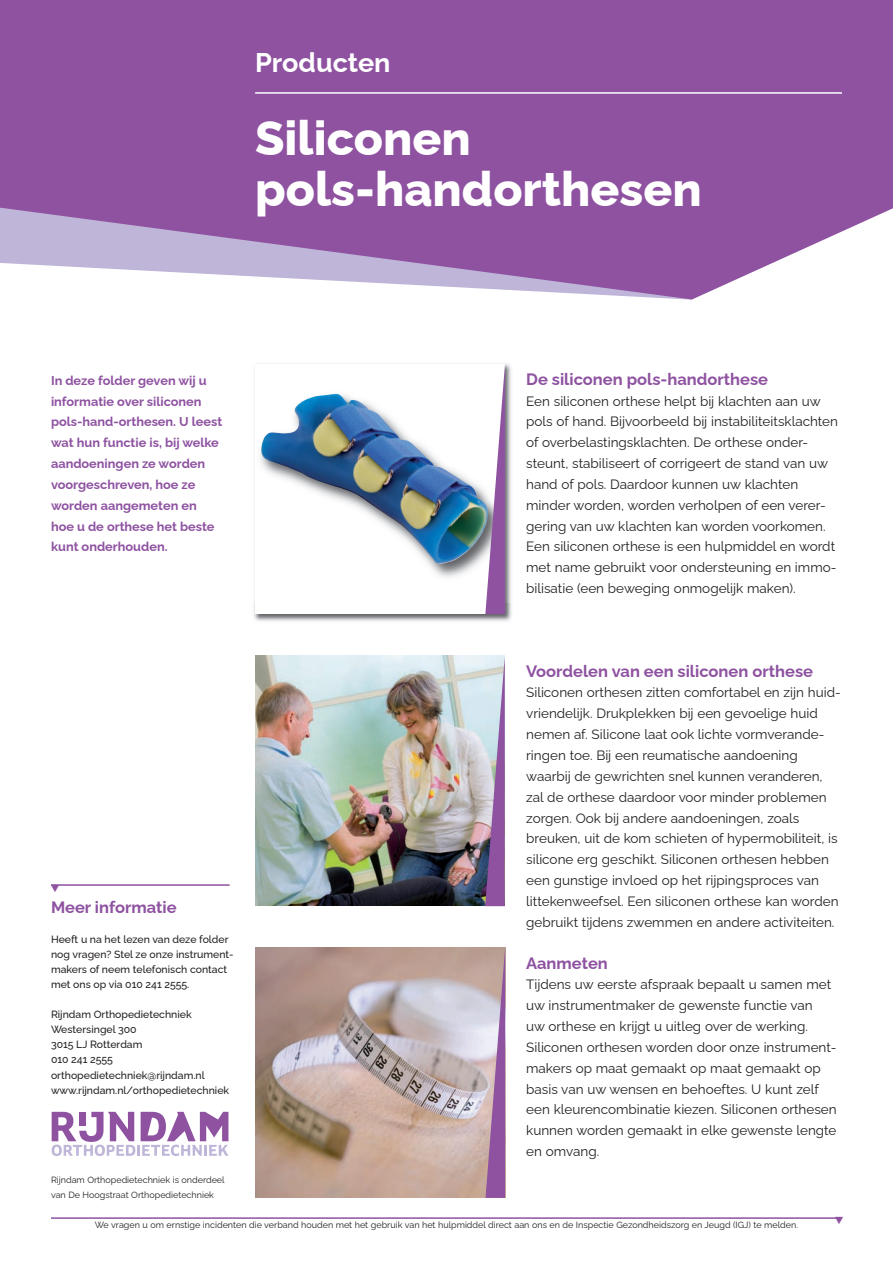
<style>
.page{position:relative;width:893px;height:1263px;background:#fff}
.page>*{position:absolute;margin:0;border:0;box-sizing:border-box;transform-origin:0 0}
.t1{font:800 48px/51px "Raleway";color:#fff}
.t2{font:700 27px "Raleway";color:#fff}
.t3{font:700 16.5px "Raleway";color:#8e52a1}
.t4{font:13.5px/20.9px "Raleway";color:#231f20}
.t5{font:700 12.75px/20.9px "Raleway";color:#8e52a1}
.t6{font:500 10.5px/15px "Raleway";color:#231f20}
.t7{font:9px/15px "Raleway";color:#231f20}
</style>
<div class="page">
<hr style="left:51px;top:1217px;width:791px;height:2px;background:#8e52a1">
<img style="left:254px;top:363px;width:258px;height:258px">
<div style="left:255px;top:364px;width:250px;height:250px;background:#fff"></div>
<img style="left:255px;top:656px;width:230px;height:250px">
<img style="left:255px;top:948px;width:230px;height:250px">
<img style="left:254px;top:367px;width:258px;height:235px">
<img style="left:260px;top:393px;width:225px;height:171px">
<svg style="left:0;top:0;width:893px;height:299px;background:#9a67ac"></svg>
<hr style="left:255px;top:92px;width:587px;height:2px;background:#fff">
<svg style="left:485px;top:365px;width:20px;height:249px"></svg>
<svg style="left:485px;top:656px;width:20px;height:250px;background:#ab93bd"></svg>
<svg style="left:485px;top:948px;width:20px;height:250px;background:#af8aaf"></svg>
<svg style="left:52px;top:1112px;width:176px;height:44px"></svg>
<hr style="left:51px;top:884px;width:179px;height:2px;background:#8e52a1">
<svg style="left:835px;top:1217px;width:7px;height:2px"></svg>
<h2 class="t2" style="left:255px;top:46px;width:137px">Producten</h2>
<h1 class="t1" style="left:255px;top:113px;width:448px">Siliconen pols-handorthesen</h1>
<p class="t5" style="left:51px;top:370px;width:173px">In deze folder geven wij u informatie over siliconen pols-hand-orthesen. U leest wat hun functie is, bij welke aandoeningen ze worden voorgeschreven, hoe ze worden aangemeten en hoe u de orthese het beste kunt onderhouden.</p>
<p class="t3" style="left:51px;top:898px;width:127px">Meer informatie</p>
<p class="t6" style="left:51px;top:932px;width:184px">Heeft u na het lezen van deze folder nog vragen? Stel ze onze instrument&shy;makers of neem telefonisch contact met ons op via 010 241 2555.</p>
<p class="t6" style="left:51px;top:1007px;width:180px">Rijndam Orthopedietechniek<br>Westersingel 300<br>3015 LJ Rotterdam<br>010 241 2555 orthopedietechniek@rijndam.nl www.rijndam.nl/orthopedietechniek</p>
<p class="t7" style="left:51px;top:1172px;width:175px">Rijndam Orthopedietechniek is onderdeel van De Hoogstraat Orthopedietechniek</p>
<p class="t3" style="left:526px;top:369px;width:243px">De siliconen pols-handorthese</p>
<p class="t4" style="left:526px;top:390px;width:313px">Een siliconen orthese helpt bij klachten aan uw pols of hand. Bijvoorbeeld bij instabiliteitsklachten of overbelastingsklachten. De orthese onder&shy;steunt, stabiliseert of corrigeert de stand van uw hand of pols. Daardoor kunnen uw klachten minder worden, worden verholpen of een verer&shy;gering van uw klachten kan worden voorkomen.<br>Een siliconen orthese is een hulpmiddel en wordt met name gebruikt voor ondersteuning en immo&shy;bilisatie (een beweging onmogelijk maken).</p>
<p class="t3" style="left:526px;top:661px;width:288px">Voordelen van een siliconen orthese</p>
<p class="t4" style="left:526px;top:682px;width:316px">Siliconen orthesen zitten comfortabel en zijn huid&shy;vriendelijk. Drukplekken bij een gevoelige huid nemen af. Silicone laat ook lichte vormverande&shy;ringen toe. Bij een reumatische aandoening waarbij de gewrichten snel kunnen veranderen, zal de orthese daardoor voor minder problemen zorgen. Ook bij andere aandoeningen, zoals breuken, uit de kom schieten of hypermobiliteit, is silicone erg geschikt. Siliconen orthesen hebben een gunstige invloed op het rijpingsproces van littekenweefsel. Een siliconen orthese kan worden gebruikt tijdens zwemmen en andere activiteiten.</p>
<p class="t3" style="left:526px;top:953px;width:83px">Aanmeten</p>
<p class="t4" style="left:526px;top:974px;width:312px">Tijdens uw eerste afspraak bepaalt u samen met uw instrumentmaker de gewenste functie van<br>uw orthese en krijgt u uitleg over de werking.<br>Siliconen orthesen worden door onze instrument&shy;makers op maat gemaakt op maat gemaakt op basis van uw wensen en behoeftes. U kunt zelf een kleurencombinatie kiezen. Siliconen orthesen kunnen worden gemaakt in elke gewenste lengte en omvang.</p>
<p class="t7" style="left:95px;top:1217px;width:705px">We vragen u om ernstige incidenten die verband houden met het gebruik van het hulpmiddel direct aan ons en de Inspectie Gezondheidszorg en Jeugd (IGJ) te melden.</p>
</div>
